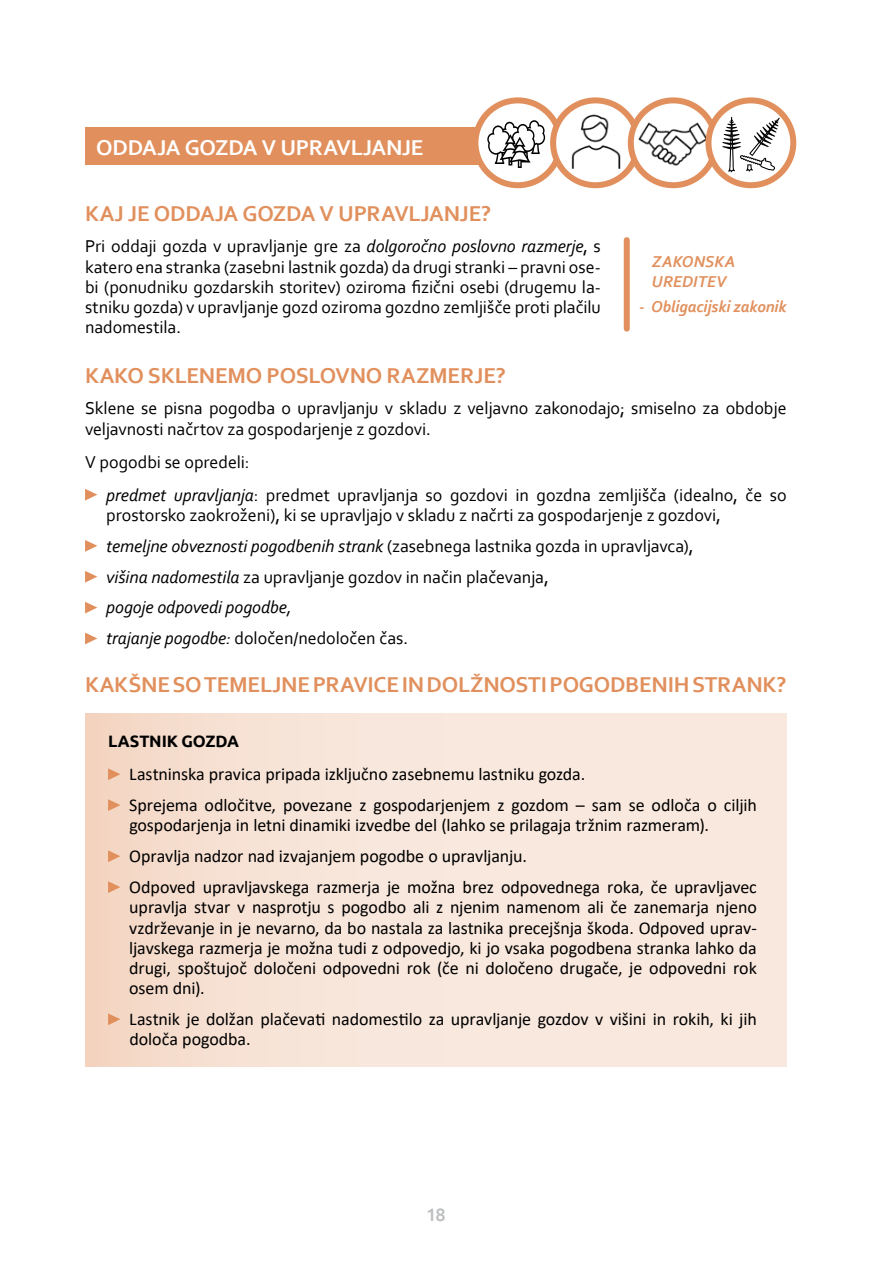
<style>
.page{position:relative;width:893px;height:1263px;background:#fff}
.page>*{position:absolute;margin:0;border:0;box-sizing:border-box;transform-origin:0 0}
.t1{font:700 22.5px "Corbel";letter-spacing:-.01em;color:#e1905d}
.t2{font:700 22.5px "Corbel";letter-spacing:-.015em;color:#fff}
.t3{font:18px/20.2px "Corbel";letter-spacing:-.005em;color:#000}
.t4{font:18px/20.2px "Calibri";letter-spacing:-.005em;color:#000}
.t5{font:500 18px "Ubuntu";color:#bcbec0}
.t6{font:italic 700 16.5px/20.2px "Corbel";letter-spacing:-.005em;color:#e1905d}
.t7{font:700 16.5px "Ubuntu";letter-spacing:-.005em;color:#000}
.s1{font-style:italic}
</style>
<div class="page">
<div style="left:85px;top:128px;width:662px;height:37px;background:#e1905d"></div>
<svg style="left:85px;top:489px;width:12px;height:12px"></svg>
<svg style="left:85px;top:540px;width:12px;height:12px"></svg>
<svg style="left:85px;top:571px;width:12px;height:12px"></svg>
<svg style="left:85px;top:602px;width:12px;height:11px"></svg>
<svg style="left:85px;top:633px;width:12px;height:11px"></svg>
<div style="left:624px;top:240px;width:6px;height:89px;background:#e1905d"></div>
<div style="left:85px;top:713px;width:702px;height:354px;background:linear-gradient(to right,#f5ddcd,#faece4)"></div>
<svg style="left:108px;top:768px;width:12px;height:12px"></svg>
<svg style="left:108px;top:799px;width:12px;height:12px"></svg>
<svg style="left:108px;top:850px;width:12px;height:12px"></svg>
<svg style="left:108px;top:881px;width:12px;height:12px"></svg>
<svg style="left:108px;top:1013px;width:12px;height:12px"></svg>
<svg style="left:475px;top:100px;width:85px;height:85px"></svg>
<svg style="left:487px;top:120px;width:58px;height:47px"></svg>
<div style="left:472px;top:97px;width:91px;height:91px;border:6px solid #e1905d;border-radius:50%"></div>
<svg style="left:553px;top:100px;width:85px;height:85px"></svg>
<img style="left:560px;top:107px;width:71px;height:71px">
<div style="left:550px;top:97px;width:91px;height:91px;border:6px solid #e1905d;border-radius:50%"></div>
<svg style="left:631px;top:100px;width:85px;height:85px"></svg>
<img style="left:638px;top:109px;width:71px;height:71px">
<div style="left:628px;top:97px;width:91px;height:91px;border:6px solid #e1905d;border-radius:50%"></div>
<svg style="left:708px;top:100px;width:85px;height:85px"></svg>
<svg style="left:722px;top:117px;width:58px;height:55px"></svg>
<div style="left:705px;top:97px;width:91px;height:91px;border:6px solid #e1905d;border-radius:50%"></div>
<p class="t2" style="left:96px;top:134px;width:329px">ODDAJA GOZDA V UPRAVLJANJE</p>
<p class="t1" style="left:85px;top:200px;width:408px">KAJ JE ODDAJA GOZDA V UPRAVLJANJE?</p>
<p class="t3" style="left:85px;top:236px;width:517px;text-align:justify">Pri oddaji gozda v upravljanje gre za <span class="s1">dolgoročno poslovno razmerje</span>, s katero ena stranka (zasebni lastnik gozda) da drugi stranki – pravni ose&shy;bi (ponudniku gozdarskih storitev) oziroma fizični osebi (drugemu la&shy;stniku gozda) v upravljanje gozd oziroma gozdno zemljišče proti plačilu nadomestila.</p>
<p class="t1" style="left:85px;top:362px;width:422px">KAKO SKLENEMO POSLOVNO RAZMERJE?</p>
<p class="t3" style="left:85px;top:398px;width:703px">Sklene se pisna pogodba o upravljanju v skladu z veljavno zakonodajo; smiselno za obdobje veljavnosti načrtov za gospodarjenje z gozdovi.</p>
<p class="t3" style="left:106px;top:445px;width:682px;line-height:33px;text-indent:-21px">V pogodbi se opredeli:<br><span class="s1">predmet upravljanja</span>: predmet upravljanja so gozdovi in gozdna zemljišča (idealno, če so</p>
<p class="t3" style="left:106px;top:499px;width:616px;line-height:30.9px">prostorsko zaokroženi), ki se upravljajo v skladu z načrti za gospodarjenje z gozdovi, <span class="s1">temeljne obveznosti pogodbenih strank</span> (zasebnega lastnika gozda in upravljavca), <span class="s1">višina nadomestila</span> za upravljanje gozdov in način plačevanja,<br><span class="s1">pogoje odpovedi pogodbe,<br>trajanje pogodbe:</span> določen/nedoločen čas.</p>
<p class="t1" style="left:85px;top:671px;width:703px">KAKŠNE SO TEMELJNE PRAVICE IN DOLŽNOSTI POGODBENIH STRANK?</p>
<p class="t6" style="left:652px;top:251px;width:85px">ZAKONSKA<br>UREDITEV</p>
<p class="t6" style="left:639px;top:296px;width:149px">- Obligacijski zakonik</p>
<p class="t7" style="left:108px;top:731px;width:133px">LASTNIK GOZDA</p>
<p class="t4" style="left:129px;top:758px;width:629px;line-height:30.9px">Lastninska pravica pripada izključno zasebnemu lastniku gozda.<br>Sprejema odločitve, povezane z gospodarjenjem z gozdom – sam se odloča o ciljih</p>
<p class="t4" style="left:129px;top:809px;width:629px;line-height:30.9px">gospodarjenja in letni dinamiki izvedbe del (lahko se prilagaja tržnim razmeram).<br>Opravlja nadzor nad izvajanjem pogodbe o upravljanju.<br>Odpoved upravljavskega razmerja je možna brez odpovednega roka, če upravljavec</p>
<p class="t4" style="left:129px;top:897px;width:629px;text-align:justify">upravlja stvar v nasprotju s pogodbo ali z njenim namenom ali če zanemarja njeno vzdrževanje in je nevarno, da bo nastala za lastnika precejšnja škoda. Odpoved uprav&shy;ljavskega razmerja je možna tudi z odpovedjo, ki jo vsaka pogodbena stranka lahko da drugi, spoštujoč določeni odpovedni rok (če ni določeno drugače, je odpovedni rok osem dni).</p>
<p class="t4" style="left:129px;top:1008px;width:629px">Lastnik je dolžan plačevati nadomestilo za upravljanje gozdov v višini in rokih, ki jih določa pogodba.</p>
<p class="t5" style="left:426px;top:1203px;width:21px">18</p>
</div>
